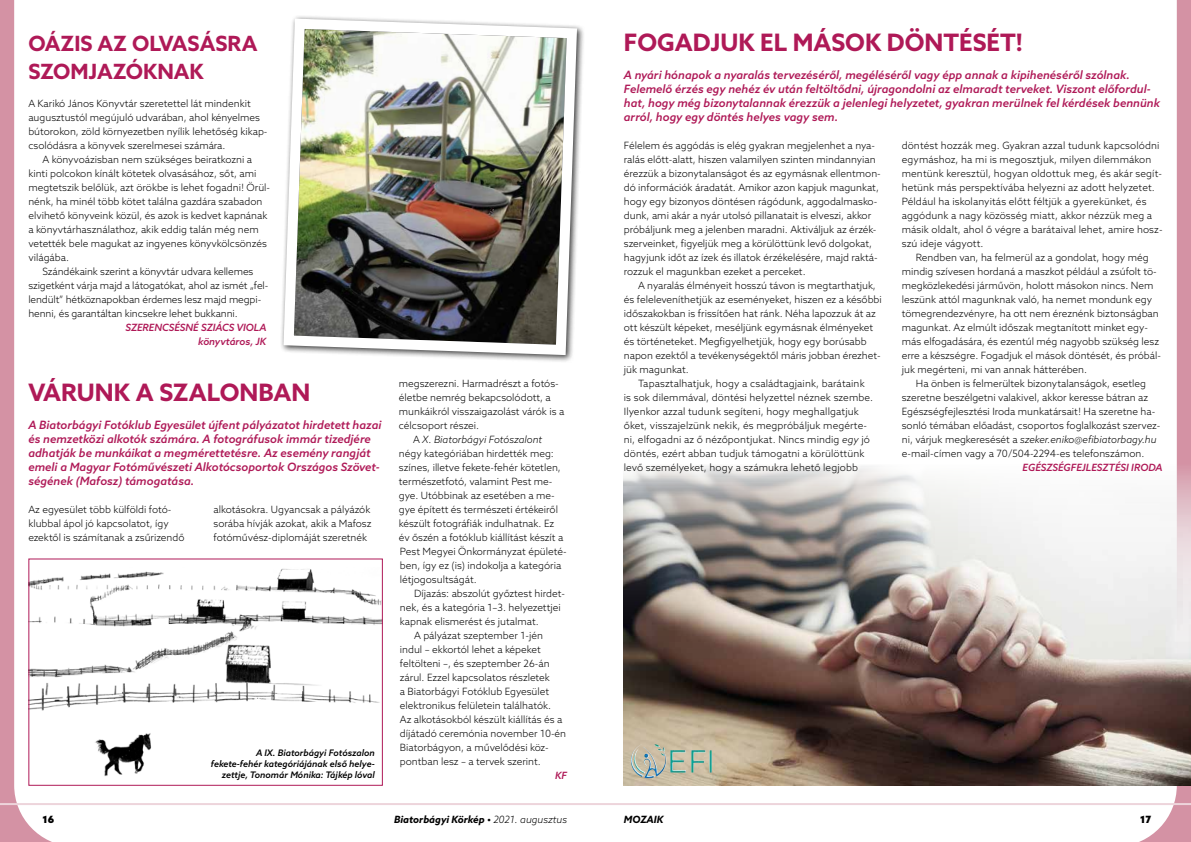
<style>
.page{position:relative;width:1191px;height:842px;background:#fff}
.page>*{position:absolute;margin:0;border:0;box-sizing:border-box;transform-origin:0 0}
.t1{font:700 24px "Azo Sans";color:#af1957}
.t2{font:700 21px/28px "Azo Sans";color:#af1957}
.t3{font:italic 500 11.5px/14px "Azo Sans";color:#af1957}
.t4{font:300 10px/14px "Azo Sans";color:#000}
.t5{font:italic 500 10px/14px "Azo Sans";color:#af1957;text-align:right}
.t6{font:italic 700 10px "Azo Sans";color:#000}
.t7{font:italic 300 10px "Azo Sans";color:#000}
.t8{font:900 10px "Azo Sans";color:#000}
.t9{font:italic 500 9px/11px "Azo Sans";color:#000;text-align:right}
.s1{font-style:normal}
.s2{font-style:italic}
.s3{font-weight:300}
</style>
<div class="page">
<svg style="left:0;top:0;width:52px;height:842px"></svg>
<svg style="left:1139px;top:0;width:52px;height:842px"></svg>
<hr style="left:0;top:803px;width:1191px;height:2px;background:#edd4db">
<img style="left:281px;top:16px;width:301px;height:344px">
<img style="left:30px;top:567px;width:351px;height:217px">
<div style="left:28px;top:558px;width:355px;height:228px;border:1px solid #af1957"></div>
<img style="left:624px;top:465px;width:567px;height:321px">
<img style="left:641px;top:744px;width:24px;height:29px">
<h2 class="t2" style="left:28px;top:29px;width:230px">OÁZIS AZ OLVASÁSRA<br>SZOMJAZÓKNAK</h2>
<p class="t4" style="left:28px;top:96px;width:224px">A Karikó János Könyvtár szeretettel lát mindenkit</p>
<p class="t4" style="left:28px;top:110px;width:233px">augusztustól megújuló udvarában, ahol kényelmes</p>
<p class="t4" style="left:28px;top:124px;width:241px">bútorokon, zöld környezetben nyílik lehetőség kikap-</p>
<p class="t4" style="left:28px;top:138px;width:199px">csolódásra a könyvek szerelmesei számára.</p>
<p class="t4" style="left:43px;top:152px;width:211px">A könyvoázisban nem szükséges beiratkozni a</p>
<p class="t4" style="left:28px;top:166px;width:230px">kinti polcokon kínált kötetek olvasásához, sőt, ami</p>
<p class="t4" style="left:28px;top:180px;width:243px">megtetszik belőlük, azt örökbe is lehet fogadni! Örül-</p>
<p class="t4" style="left:28px;top:194px;width:236px">nénk, ha minél több kötet találna gazdára szabadon</p>
<p class="t4" style="left:28px;top:208px;width:241px">elvihető könyveink közül, és azok is kedvet kapnának</p>
<p class="t4" style="left:28px;top:222px;width:232px">a könyvtárhasználathoz, akik eddig talán még nem</p>
<p class="t4" style="left:28px;top:236px;width:240px">vetették bele magukat az ingyenes könyvkölcsönzés</p>
<p class="t4" style="left:28px;top:250px;width:42px">világába.</p>
<p class="t4" style="left:43px;top:264px;width:212px">Szándékaink szerint a könyvtár udvara kellemes</p>
<p class="t4" style="left:28px;top:278px;width:241px">szigetként várja majd a látogatókat, ahol az ismét „fel-</p>
<p class="t4" style="left:28px;top:292px;width:234px">lendült” hétköznapokban érdemes lesz majd megpi-</p>
<p class="t4" style="left:28px;top:306px;width:211px">henni, és garantáltan kincsekre lehet bukkanni.</p>
<p class="t5" style="left:125px;top:320px;width:143px">SZERENCSÉSNÉ SZIÁCS VIOLA könyvtáros, JK</p>
<h1 class="t1" style="left:28px;top:376px;width:284px">VÁRUNK A SZALONBAN</h1>
<p class="t3" style="left:28px;top:418px;width:355px">A Biatorbágyi Fotóklub Egyesület újfent pályázatot hirdetett hazai és nemzetközi alkotók számára. A fotográfusok immár tizedjére adhatják be munkáikat a megmérettetésre. Az esemény rangját emeli a Magyar Fotóművészeti Alkotócsoportok Országos Szövet&shy;ségének (Mafosz) támogatása.</p>
<p class="t4" style="left:28px;top:502px;width:158px">Az egyesület több külföldi fotó&shy;klubbal ápol jó kapcsolatot, így ezektől is számítanak a zsűrizendő</p>
<p class="t4" style="left:214px;top:502px;width:159px;text-align:justify">alkotásokra. Ugyancsak a pályázók sorába hívják azokat, akik a Mafosz fotóművész-diplomáját szeretnék</p>
<p class="t9" style="left:211px;top:747px;width:165px">A IX. Biatorbágyi Fotószalon fekete-fehér kategóriájának első helye&shy;zettje, Tonomár Mónika: Tájkép lóval</p>
<p class="t4" style="left:399px;top:376px;width:160px">megszerezni. Harmadrészt a fotós-</p>
<p class="t4" style="left:399px;top:390px;width:153px">életbe nemrég bekapcsolódott, a</p>
<p class="t4" style="left:399px;top:404px;width:167px">munkáikról visszaigazolást várók is a</p>
<p class="t4" style="left:399px;top:418px;width:82px">célcsoport részei.</p>
<p class="t7" style="left:413px;top:433px;width:131px"><span class="s1">A</span> X. Biatorbágyi Fotószalont</p>
<p class="t4" style="left:399px;top:446px;width:156px">négy kategóriában hirdették meg:</p>
<p class="t4" style="left:399px;top:460px;width:163px">színes, illetve fekete-fehér kötetlen,</p>
<p class="t4" style="left:399px;top:474px;width:155px">természetfotó, valamint Pest me-</p>
<p class="t4" style="left:399px;top:488px;width:157px">gye. Utóbbinak az esetében a me-</p>
<p class="t4" style="left:399px;top:502px;width:161px">gye épített és természeti értékeiről</p>
<p class="t4" style="left:399px;top:516px;width:157px">készült fotográfiák indulhatnak. Ez</p>
<p class="t4" style="left:399px;top:530px;width:166px">év őszén a fotóklub kiállítást készít a</p>
<p class="t4" style="left:400px;top:544px;width:168px">Pest Megyei Önkormányzat épületé-</p>
<p class="t4" style="left:400px;top:558px;width:163px">ben, így ez (is) indokolja a kategória</p>
<p class="t4" style="left:400px;top:572px;width:78px">létjogosultságát.</p>
<p class="t4" style="left:414px;top:586px;width:152px">Díjazás: abszolút győztest hirdet-</p>
<p class="t4" style="left:400px;top:600px;width:162px">nek, és a kategória 1–3. helyezettjei</p>
<p class="t4" style="left:400px;top:614px;width:140px">kapnak elismerést és jutalmat.</p>
<p class="t4" style="left:414px;top:628px;width:130px">A pályázat szeptember 1-jén</p>
<p class="t4" style="left:400px;top:642px;width:142px">indul – ekkortól lehet a képeket</p>
<p class="t4" style="left:400px;top:656px;width:151px">feltölteni –, és szeptember 26-án</p>
<p class="t4" style="left:400px;top:670px;width:152px">zárul. Ezzel kapcsolatos részletek</p>
<p class="t4" style="left:400px;top:684px;width:151px">a Biatorbágyi Fotóklub Egyesület</p>
<p class="t4" style="left:400px;top:698px;width:153px">elektronikus felületein találhatók.</p>
<p class="t4" style="left:400px;top:712px;width:164px">Az alkotásokból készült kiállítás és a</p>
<p class="t4" style="left:400px;top:726px;width:168px">díjátadó ceremónia november 10-én</p>
<p class="t4" style="left:400px;top:740px;width:150px">Biatorbágyon, a művelődési köz-</p>
<p class="t4" style="left:400px;top:754px;width:143px">pontban lesz – a tervek szerint.</p>
<p class="t5" style="left:555px;top:768px;width:14px">KF</p>
<h1 class="t1" style="left:624px;top:26px;width:400px">FOGADJUK EL MÁSOK DÖNTÉSÉT!</h1>
<p class="t3" style="left:624px;top:68px;width:538px">A nyári hónapok a nyaralás tervezéséről, megéléséről vagy épp annak a kipihenéséről szólnak.<br>Felemelő érzés egy nehéz év után feltöltődni, újragondolni az elmaradt terveket. Viszont előfordul&shy;hat, hogy még bizonytalannak érezzük a jelenlegi helyzetet, gyakran merülnek fel kérdések bennünk arról, hogy egy döntés helyes vagy sem.</p>
<p class="t4" style="left:624px;top:138px;width:258px">Félelem és aggódás is elég gyakran megjelenhet a nya&shy;ralás előtt-alatt, hiszen valamilyen szinten mindannyian érezzük a bizonytalanságot és az egymásnak ellentmon&shy;dó információk áradatát. Amikor azon kapjuk magunkat, hogy egy bizonyos döntésen rágódunk, aggodalmasko&shy;dunk, ami akár a nyár utolsó pillanatait is elveszi, akkor próbáljunk meg a jelenben maradni. Aktiváljuk az érzék&shy;szerveinket, figyeljük meg a körülöttünk levő dolgokat, hagyjunk időt az ízek és illatok érzékelésére, majd raktá&shy;rozzuk el magunkban ezeket a perceket.</p>
<p class="t4" style="left:638px;top:278px;width:239px">A nyaralás élményeit hosszú távon is megtarthatjuk,</p>
<p class="t4" style="left:624px;top:292px;width:259px">és feleleveníthetjük az eseményeket, hiszen ez a későbbi</p>
<p class="t4" style="left:624px;top:306px;width:253px">időszakokban is frissítően hat ránk. Néha lapozzuk át az</p>
<p class="t4" style="left:624px;top:320px;width:251px">ott készült képeket, meséljünk egymásnak élményeket</p>
<p class="t4" style="left:624px;top:334px;width:244px">és történeteket. Megfigyelhetjük, hogy egy borúsabb</p>
<p class="t4" style="left:624px;top:348px;width:258px">napon ezektől a tevékenységektől máris jobban érezhet-</p>
<p class="t4" style="left:624px;top:362px;width:67px">jük magunkat.</p>
<p class="t4" style="left:638px;top:376px;width:228px">Tapasztalhatjuk, hogy a családtagjaink, barátaink</p>
<p class="t4" style="left:624px;top:390px;width:251px">is sok dilemmával, döntési helyzettel néznek szembe.</p>
<p class="t4" style="left:624px;top:404px;width:236px">Ilyenkor azzal tudunk segíteni, hogy meghallgatjuk</p>
<p class="t4" style="left:624px;top:418px;width:245px">őket, visszajelzünk nekik, és megpróbáljuk megérte-</p>
<p class="t4" style="left:624px;top:432px;width:248px">ni, elfogadni az ő nézőpontjukat. Nincs mindig <span class="s2">egy</span> jó</p>
<p class="t4" style="left:624px;top:446px;width:242px">döntés, ezért abban tudjuk támogatni a körülöttünk</p>
<p class="t4" style="left:624px;top:460px;width:235px">levő személyeket, hogy a számukra lehető legjobb</p>
<p class="t4" style="left:901px;top:138px;width:262px">döntést hozzák meg. Gyakran azzal tudunk kapcsolódni egymáshoz, ha mi is megosztjuk, milyen dilemmákon mentünk keresztül, hogyan oldottuk meg, és akár segít&shy;hetünk más perspektívába helyezni az adott helyzetet.<br>Például ha iskolanyitás előtt féltjük a gyerekünket, és aggódunk a nagy közösség miatt, akkor nézzük meg a másik oldalt, ahol ő végre a barátaival lehet, amire hos - szú ideje vágyott.</p>
<p class="t4" style="left:901px;top:250px;width:261px;text-indent:14px">Rendben van, ha felmerül az a gondolat, hogy még mindig szívesen hordaná a maszkot például a zsúfolt tö&shy;megközlekedési járművön, holott másokon nincs. Nem leszünk attól magunknak való, ha nemet mondunk egy tömegrendezvényre, ha ott nem éreznénk biztonságban magunkat. Az elmúlt időszak megtanított minket egy&shy;más elfogadására, és ezentúl még nagyobb szükség lesz erre a készségre. Fogadjuk el mások döntését, és próbál&shy;juk megérteni, mi van annak hátterében.</p>
<p class="t4" style="left:901px;top:376px;width:260px;text-indent:14px">Ha önben is felmerültek bizonytalanságok, esetleg szeretne beszélgetni valakivel, akkor keresse bátran az Egészségfejlesztési Iroda munkatársait! Ha szeretne ha&shy;sonló témában előadást, csoportos foglalkozást szervez&shy;ni, várjuk megkeresését a <span class="s2">szeker.eniko@efibiatorbagy.hu </span>e-mail-címen vagy a 70/504-2294-es telefonszámon.</p>
<p class="t5" style="left:1022px;top:460px;width:141px">EGÉSZSÉGFEJLESZTÉSI IRODA</p>
<p class="t8" style="left:43px;top:813px;width:13px">16</p>
<p class="t6" style="left:394px;top:813px;width:175px">Biatorbágyi Körkép • <span class="s3">2021. augusztus</span></p>
<p class="t6" style="left:624px;top:813px;width:41px">MOZAIK</p>
<p class="t8" style="left:1140px;top:813px;width:13px">17</p>
</div>
